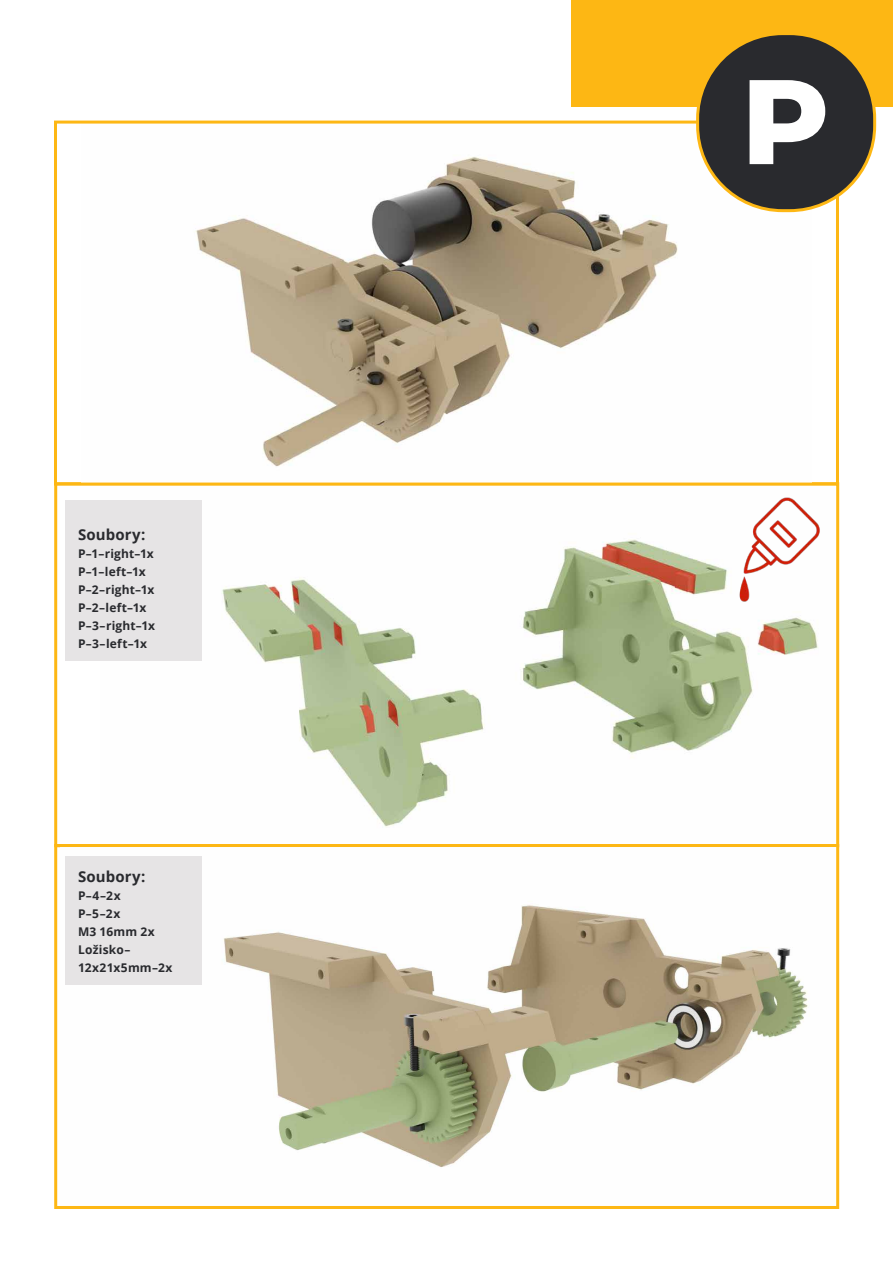
<style>
.page{position:relative;width:893px;height:1263px;background:#fff}
.page>*{position:absolute;margin:0;border:0;box-sizing:border-box;transform-origin:0 0}
.t1{font:800 120px "Montserrat";color:#fff}
.t2{font:700 15px "Open Sans";letter-spacing:.01em;color:#292a2e}
.t3{font:700 12px/18px "Open Sans";letter-spacing:.015em;color:#292a2e}
</style>
<div class="page">
<img style="left:222px;top:539px;width:596px;height:288px">
<img style="left:65px;top:856px;width:743px;height:311px">
<div style="left:54px;top:844px;width:785px;height:365px;border:3px solid #fdb714"></div>
<img style="left:195px;top:136px;width:614px;height:331px">
<div style="left:54px;top:121px;width:785px;height:364px;border:3px solid #fdb714"></div>
<div style="left:572px;top:0;width:321px;height:106px;background:#fdb714"></div>
<div style="left:698px;top:34px;width:177px;height:177px;background:#292a2e;border-radius:85px"></div>
<div style="left:696px;top:32px;width:180px;height:180px;border:3px solid #fdb714;border-radius:85px"></div>
<img style="left:698px;top:497px;width:122px;height:120px">
<div style="left:65px;top:857px;width:137px;height:128px;background:#e6e4e5"></div>
<div style="left:65px;top:500px;width:137px;height:161px;background:#e6e4e5"></div>
<p class="t2" style="left:78px;top:524px;width:69px">Soubory:</p>
<p class="t3" style="left:78px;top:544px;width:79px">P–1–right–1x<br>P–1–left–1x<br>P–2–right–1x<br>P–2–left–1x<br>P–3–right–1x<br>P–3–left–1x</p>
<p class="t2" style="left:78px;top:866px;width:69px">Soubory:</p>
<p class="t3" style="left:78px;top:886px;width:96px">P–4–2x<br>P–5–2x<br>M3 16mm 2x<br>Ložisko–<br>12x21x5mm–2x</p>
<h1 class="t1" style="left:741px;top:34px;width:90px">P</h1>
</div>
